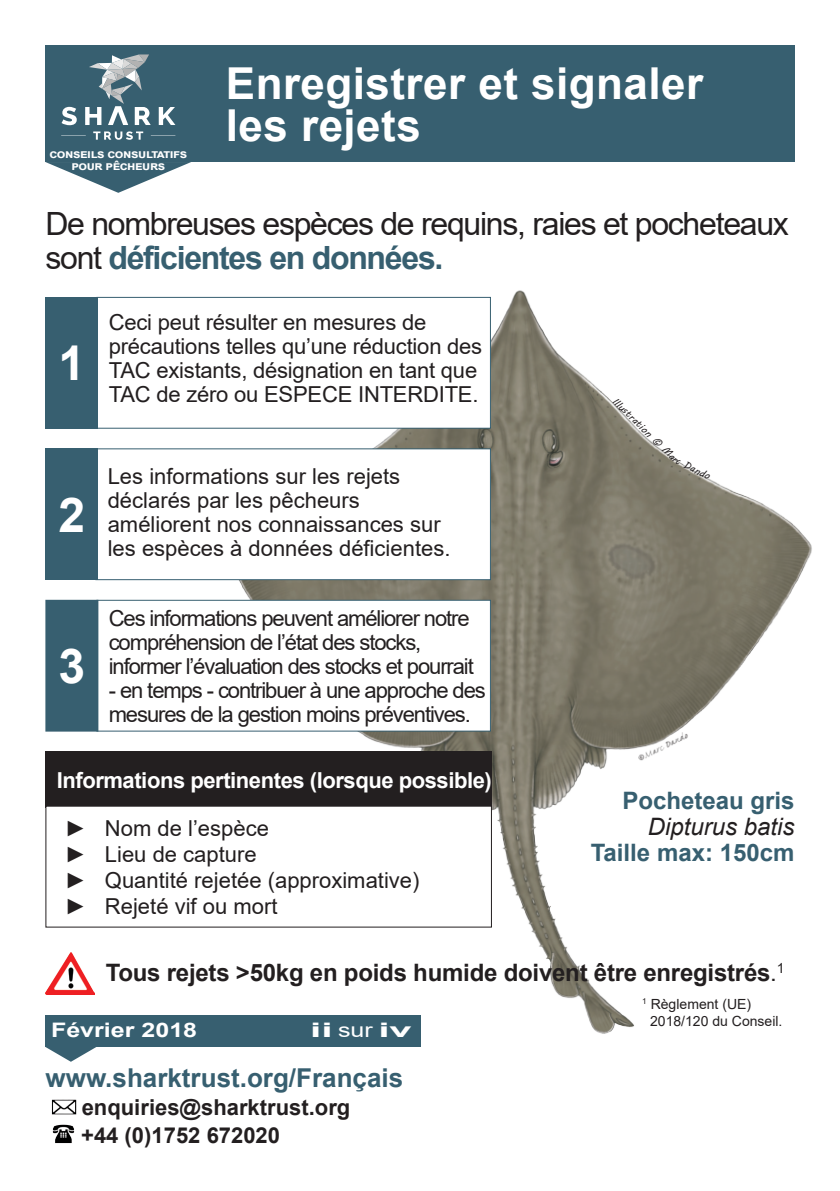
<style>
.page{position:relative;width:840px;height:1191px;background:#fff}
.page>*{position:absolute;margin:0;border:0;box-sizing:border-box;transform-origin:0 0}
.t1{font:700 48px "Arial";color:#fff}
.t2{font:700 44px/42px "Arial";letter-spacing:.01em;color:#fff}
.t3{font:32px/34px "Arial";letter-spacing:-.04em;color:#231f20}
.t4{font:700 26px "Arial";color:#375f70}
.t5{font:700 24px "Arial";letter-spacing:-.01em;color:#231f20}
.t6{font:700 24px "Arial";color:#375f70}
.t7{font:italic 24px "Arial";color:#231f20}
.t8{font:22px/24px "Arial";letter-spacing:-.01em;color:#231f20}
.t9{font:22px/24px "Arial";letter-spacing:-.05em;color:#231f20}
.t10{font:700 22px/28px "Arial";color:#231f20}
.t11{font:700 22px "Arial";letter-spacing:-.02em;color:#fff}
.t12{font:700 20px "Arial";color:#fff;scale:1.25 1}
.t13{font:700 20px "Arial";color:#fff;scale:2 1}
.t14{font:14px/16.8px "Arial";color:#231f20}
.t15{font:700 12px/12px "Arial";letter-spacing:-.03em;color:#fff;text-align:center;scale:1.1 1}
.t16{font:10px "MV Boli";color:#231f20}
.s1{font-weight:700;color:#375f70}
.s2{font-weight:400}
</style>
<div class="page">
<img style="left:211px;top:290px;width:601px;height:751px">
<div style="left:45px;top:45px;width:749px;height:117px;background:#375f70"></div>
<svg style="left:45px;top:162px;width:146px;height:31px"></svg>
<svg style="left:93px;top:131px;width:50px;height:9px"></svg>
<svg style="left:61px;top:135px;width:25px;height:1px"></svg>
<svg style="left:151px;top:135px;width:24px;height:1px"></svg>
<svg style="left:61px;top:107px;width:16px;height:18px"></svg>
<svg style="left:159px;top:107px;width:16px;height:18px"></svg>
<svg style="left:85px;top:54px;width:66px;height:71px"></svg>
<img style="left:52px;top:1124px;width:23px;height:20px">
<img style="left:51px;top:1099px;width:25px;height:15px">
<svg style="left:45px;top:1047px;width:51px;height:14px"></svg>
<div style="left:45px;top:1015px;width:375px;height:32px;background:#375f70"></div>
<div style="left:97px;top:297px;width:393px;height:131px;background:#fff"></div>
<div style="left:96px;top:297px;width:394px;height:132px;border:1px solid #375f70"></div>
<div style="left:45px;top:297px;width:53px;height:132px;background:#375f70"></div>
<div style="left:96px;top:449px;width:394px;height:130px;background:#fff"></div>
<div style="left:95px;top:448px;width:395px;height:132px;border:1px solid #375f70"></div>
<div style="left:45px;top:448px;width:53px;height:132px;background:#375f70"></div>
<div style="left:97px;top:600px;width:393px;height:131px;background:#fff"></div>
<div style="left:96px;top:600px;width:394px;height:131px;border:1px solid #375f70"></div>
<div style="left:46px;top:600px;width:52px;height:131px;background:#375f70"></div>
<div style="left:45px;top:600px;width:53px;height:131px;border:1px solid #375f70"></div>
<img style="left:45px;top:952px;width:49px;height:42px">
<div style="left:45px;top:751px;width:446px;height:57px;background:#231f20"></div>
<div style="left:46px;top:806px;width:445px;height:121px;background:#fff"></div>
<div style="left:45px;top:805px;width:446px;height:122px;border:1px solid #231f20"></div>
<p class="t15" style="left:49px;top:147px;width:127px">conseils consultatifs pour pêcheurs</p>
<h2 class="t2" style="left:226px;top:63px;width:478px">Enregistrer et signaler les rejets</h2>
<h3 class="t3" style="left:45px;top:207px;width:744px">De nombreuses espèces de requins, raies et pocheteaux sont <span class="s1">déficientes en données.</span></h3>
<h1 class="t1" style="left:58px;top:329px;width:28px">1</h1>
<p class="t8" style="left:109px;top:310px;width:375px">Ceci peut résulter en mesures de précautions telles qu’une réduction des TAC existants, désignation en tant que TAC de zéro ou ESPECE INTERDITE.</p>
<h1 class="t1" style="left:58px;top:481px;width:28px">2</h1>
<h1 class="t1" style="left:58px;top:632px;width:28px">3</h1>
<p class="t8" style="left:108px;top:463px;width:344px">Les informations sur les rejets déclarés par les pêcheurs améliorent nos connaissances sur les espèces à données déficientes.</p>
<p class="t9" style="left:109px;top:606px;width:366px">Ces informations peuvent améliorer notre compréhension de l’état des stocks, informer l’évaluation des stocks et pourrait</p>
<p class="t9" style="left:109px;top:678px;width:378px">- en temps - contribuer à une approche des mesures de la gestion moins préventives.</p>
<p class="t11" style="left:57px;top:764px;width:436px">Informations pertinentes (lorsque possible)</p>
<p class="t8" style="left:65px;top:814px;width:356px;line-height:26px">► Nom de l’espèce<br>► Lieu de capture<br>► Quantité rejetée (approximative) ► Rejeté vif ou mort</p>
<p class="t16" style="left:618px;top:395px;width:89px;rotate:44deg">Illustration © Mar</p>
<p class="t16" style="left:678px;top:454px;width:39px;rotate:26deg">c Dando</p>
<p class="t6" style="left:622px;top:783px;width:174px">Pocheteau gris</p>
<p class="t7" style="left:647px;top:810px;width:148px">Dipturus batis</p>
<p class="t6" style="left:590px;top:835px;width:205px">Taille max: 150cm</p>
<p class="t5" style="left:106px;top:956px;width:680px">Tous rejets &gt;50kg en poids humide doivent être enregistrés<span class="s2">.</span><sup>1</sup></p>
<p class="t12" style="left:51px;top:1016px;width:118px">Février 2018</p>
<p class="t13" style="left:310px;top:1016px;width:52px">ii <span class="s2">sur</span> iv</p>
<p class="t4" style="left:45px;top:1059px;width:359px">www.sharktrust.org/Français</p>
<p class="t10" style="left:81px;top:1093px;width:270px">enquiries@sharktrust.org +44 (0)1752 672020</p>
<p class="t14" style="left:649px;top:995px;width:134px;text-indent:-8px"><sup>1</sup> Règlement (UE)<br>2018/120 du Conseil.</p>
</div>
